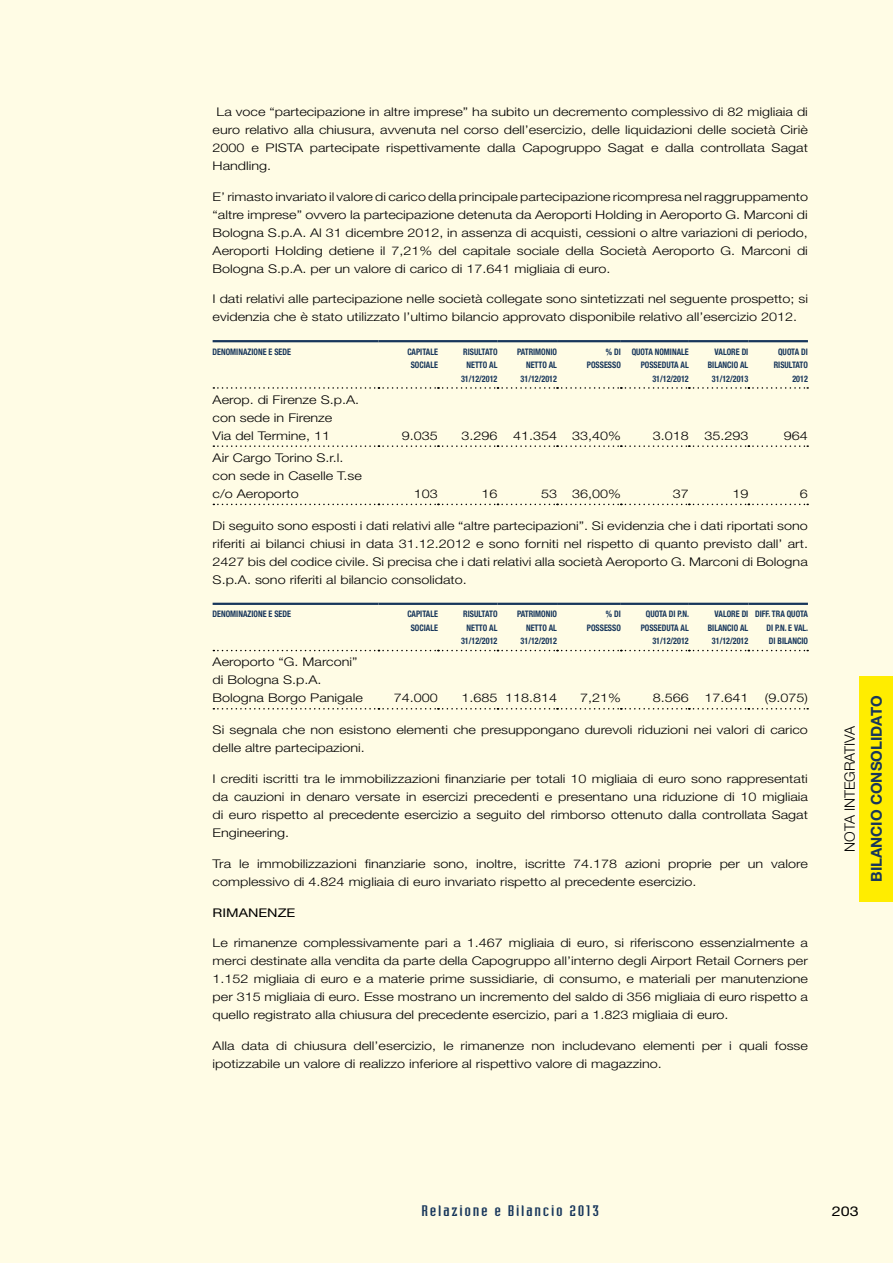
<style>
.page{position:relative;width:893px;height:1263px;background:#fffce5}
.page>*{position:absolute;margin:0;border:0;box-sizing:border-box;transform-origin:0 0}
.t1{font:15px "Industria Solid";letter-spacing:.075em;color:#17365b;scale:1.5 1}
.t2{font:700 15px "Helvetica Neue";color:#17365b}
.t3{font:300 14.25px "Helvetica Neue";color:#000}
.t4{font:13.5px "Helvetica Neue";color:#000;scale:1.2 1}
.t5{font:300 12px/18px "Helvetica Neue";color:#000;scale:1.2 1}
.t6{font:12px "Helvetica Neue";color:#000;scale:1.2 1}
.t7{font:700 condensed 9px/13.5px "Helvetica Neue";color:#17365b;text-align:right;scale:.9 1}
</style>
<div class="page">
<div style="left:859px;top:676px;width:34px;height:225px;background:#ffed00"></div>
<svg style="left:213px;top:387px;width:595px;height:2px"></svg>
<svg style="left:213px;top:445px;width:595px;height:2px"></svg>
<svg style="left:213px;top:504px;width:595px;height:1px"></svg>
<hr style="left:213px;top:340px;width:165px;height:2px;background:#17365b">
<hr style="left:378px;top:340px;width:60px;height:2px;background:#17365b">
<hr style="left:438px;top:340px;width:59px;height:2px;background:#17365b">
<hr style="left:497px;top:340px;width:60px;height:2px;background:#17365b">
<hr style="left:557px;top:340px;width:64px;height:2px;background:#17365b">
<hr style="left:621px;top:340px;width:68px;height:2px;background:#17365b">
<hr style="left:689px;top:340px;width:59px;height:2px;background:#17365b">
<hr style="left:748px;top:340px;width:60px;height:2px;background:#17365b">
<svg style="left:213px;top:650px;width:595px;height:1px"></svg>
<svg style="left:213px;top:708px;width:595px;height:1px"></svg>
<hr style="left:213px;top:603px;width:165px;height:2px;background:#17365b">
<hr style="left:378px;top:603px;width:60px;height:2px;background:#17365b">
<hr style="left:438px;top:603px;width:59px;height:2px;background:#17365b">
<hr style="left:497px;top:603px;width:60px;height:2px;background:#17365b">
<hr style="left:557px;top:603px;width:64px;height:2px;background:#17365b">
<hr style="left:621px;top:603px;width:68px;height:2px;background:#17365b">
<hr style="left:689px;top:603px;width:59px;height:2px;background:#17365b">
<hr style="left:748px;top:603px;width:60px;height:2px;background:#17365b">
<p class="t5" style="left:213px;top:102px;width:498px;text-align:justify;text-indent:4px">La voce “partecipazione in altre imprese” ha subito un decremento complessivo di 82 migliaia di euro relativo alla chiusura, avvenuta nel corso dell’esercizio, delle liquidazioni delle società Ciriè 2000 e PISTA partecipate rispettivamente dalla Capogruppo Sagat e dalla controllata Sagat Handling.</p>
<p class="t5" style="left:213px;top:187px;width:498px;text-align:justify">E’ rimasto invariato il valore di carico della principale partecipazione ricompresa nel raggruppamento “altre imprese” ovvero la partecipazione detenuta da Aeroporti Holding in Aeroporto G. Marconi di Bologna S.p.A. Al 31 dicembre 2012, in assenza di acquisti, cessioni o altre variazioni di periodo, Aeroporti Holding detiene il 7,21% del capitale sociale della Società Aeroporto G. Marconi di Bologna S.p.A. per un valore di carico di 17.641 migliaia di euro.</p>
<p class="t5" style="left:213px;top:290px;width:498px">I dati relativi alle partecipazione nelle società collegate sono sintetizzati nel seguente prospetto; si evidenzia che è stato utilizzato l’ultimo bilancio approvato disponibile relativo all’esercizio 2012.</p>
<p class="t7" style="left:213px;top:344px;width:89px">DENOMINAZIONE E SEDE</p>
<p class="t7" style="left:407px;top:344px;width:35px;text-align:center">CAPITALE<br>SOCIALE</p>
<p class="t7" style="left:461px;top:344px;width:42px">RISULTATO<br>NETTO AL<br>31/12/2012</p>
<p class="t7" style="left:517px;top:344px;width:46px">PATRIMONIO<br>NETTO AL<br>31/12/2012</p>
<p class="t7" style="left:587px;top:344px;width:39px">% DI<br>POSSESSO</p>
<p class="t7" style="left:632px;top:344px;width:65px">QUOTA NOMINALE<br>POSSEDUTA AL<br>31/12/2012</p>
<p class="t7" style="left:708px;top:344px;width:47px">VALORE DI<br>BILANCIO AL<br>31/12/2013</p>
<p class="t7" style="left:774px;top:344px;width:39px">QUOTA DI<br>RISULTATO<br>2012</p>
<p class="t5" style="left:213px;top:390px;width:124px">Aerop. di Firenze S.p.A. con sede in Firenze<br>Via del Termine, 11</p>
<p class="t5" style="left:402px;top:426px;width:32px">9.035</p>
<p class="t5" style="left:461px;top:426px;width:32px">3.296</p>
<p class="t5" style="left:513px;top:426px;width:91px">41.354 33,40%</p>
<p class="t5" style="left:653px;top:426px;width:32px">3.018</p>
<p class="t5" style="left:704px;top:426px;width:38px">35.293</p>
<p class="t5" style="left:784px;top:426px;width:22px">964</p>
<p class="t5" style="left:213px;top:448px;width:126px">Air Cargo Torino S.r.l. con sede in Caselle T.se c/o Aeroporto</p>
<p class="t5" style="left:414px;top:484px;width:22px">103</p>
<p class="t5" style="left:481px;top:484px;width:15px">16</p>
<p class="t5" style="left:541px;top:484px;width:68px">53 36,00%</p>
<p class="t5" style="left:673px;top:484px;width:15px">37</p>
<p class="t5" style="left:732px;top:484px;width:15px">19</p>
<p class="t5" style="left:800px;top:484px;width:8px">6</p>
<p class="t5" style="left:213px;top:516px;width:498px;text-align:justify">Di seguito sono esposti i dati relativi alle “altre partecipazioni”. Si evidenzia che i dati riportati sono riferiti ai bilanci chiusi in data 31.12.2012 e sono forniti nel rispetto di quanto previsto dall’ art.<br>2427 bis del codice civile. Si precisa che i dati relativi alla società Aeroporto G. Marconi di Bologna S.p.A. sono riferiti al bilancio consolidato.</p>
<p class="t7" style="left:213px;top:607px;width:89px">DENOMINAZIONE E SEDE</p>
<p class="t7" style="left:407px;top:607px;width:35px;text-align:center">CAPITALE<br>SOCIALE</p>
<p class="t7" style="left:461px;top:607px;width:42px">RISULTATO<br>NETTO AL<br>31/12/2012</p>
<p class="t7" style="left:517px;top:607px;width:46px">PATRIMONIO<br>NETTO AL<br>31/12/2012</p>
<p class="t7" style="left:587px;top:607px;width:39px">% DI<br>POSSESSO</p>
<p class="t7" style="left:641px;top:607px;width:55px">QUOTA DI P.N.<br>POSSEDUTA AL<br>31/12/2012</p>
<p class="t7" style="left:708px;top:607px;width:47px">VALORE DI<br>BILANCIO AL<br>31/12/2012</p>
<p class="t7" style="left:766px;top:607px;width:48px;text-align:justify;text-indent:-11px">DIFF. TRA QUOTA DI P.N. E VAL.<br>DI BILANCIO</p>
<p class="t5" style="left:213px;top:653px;width:127px">Aeroporto “G. Marconi” di Bologna S.p.A.<br>Bologna Borgo Panigale</p>
<p class="t5" style="left:394px;top:689px;width:38px">74.000</p>
<p class="t5" style="left:461px;top:689px;width:81px">1.685 118.814</p>
<p class="t5" style="left:580px;top:689px;width:36px">7,21%</p>
<p class="t5" style="left:653px;top:689px;width:32px">8.566</p>
<p class="t5" style="left:704px;top:689px;width:38px">17.641</p>
<p class="t5" style="left:765px;top:689px;width:37px">(9.075)</p>
<p class="t5" style="left:213px;top:721px;width:498px">Si segnala che non esistono elementi che presuppongano durevoli riduzioni nei valori di carico delle altre partecipazioni.</p>
<p class="t5" style="left:213px;top:769px;width:498px;text-align:justify">I crediti iscritti tra le immobilizzazioni finanziarie per totali 10 migliaia di euro sono rappresentati da cauzioni in denaro versate in esercizi precedenti e presentano una riduzione di 10 migliaia di euro rispetto al precedente esercizio a seguito del rimborso ottenuto dalla controllata Sagat Engineering.</p>
<p class="t5" style="left:213px;top:854px;width:498px">Tra le immobilizzazioni finanziarie sono, inoltre, iscritte 74.178 azioni proprie per un valore complessivo di 4.824 migliaia di euro invariato rispetto al precedente esercizio.</p>
<p class="t6" style="left:213px;top:905px;width:70px">RIMANENZE</p>
<p class="t5" style="left:213px;top:934px;width:498px;text-align:justify">Le rimanenze complessivamente pari a 1.467 migliaia di euro, si riferiscono essenzialmente a merci destinate alla vendita da parte della Capogruppo all’interno degli Airport Retail Corners per 1.152 migliaia di euro e a materie prime sussidiarie, di consumo, e materiali per manutenzione per 315 migliaia di euro. Esse mostrano un incremento del saldo di 356 migliaia di euro rispetto a quello registrato alla chiusura del precedente esercizio, pari a 1.823 migliaia di euro.</p>
<p class="t5" style="left:213px;top:1036px;width:498px">Alla data di chiusura dell’esercizio, le rimanenze non includevano elementi per i quali fosse ipotizzabile un valore di realizzo inferiore al rispettivo valore di magazzino.</p>
<p class="t3" style="left:841px;top:852px;width:128px;rotate:-90deg">NOTA INTEGRATIVA</p>
<p class="t2" style="left:867px;top:882px;width:188px;rotate:-90deg">BILANCIO CONSOLIDATO</p>
<p class="t1" style="left:421px;top:1203px;width:120px">Relazione e Bilancio 2013</p>
<p class="t4" style="left:832px;top:1203px;width:24px">203</p>
</div>
